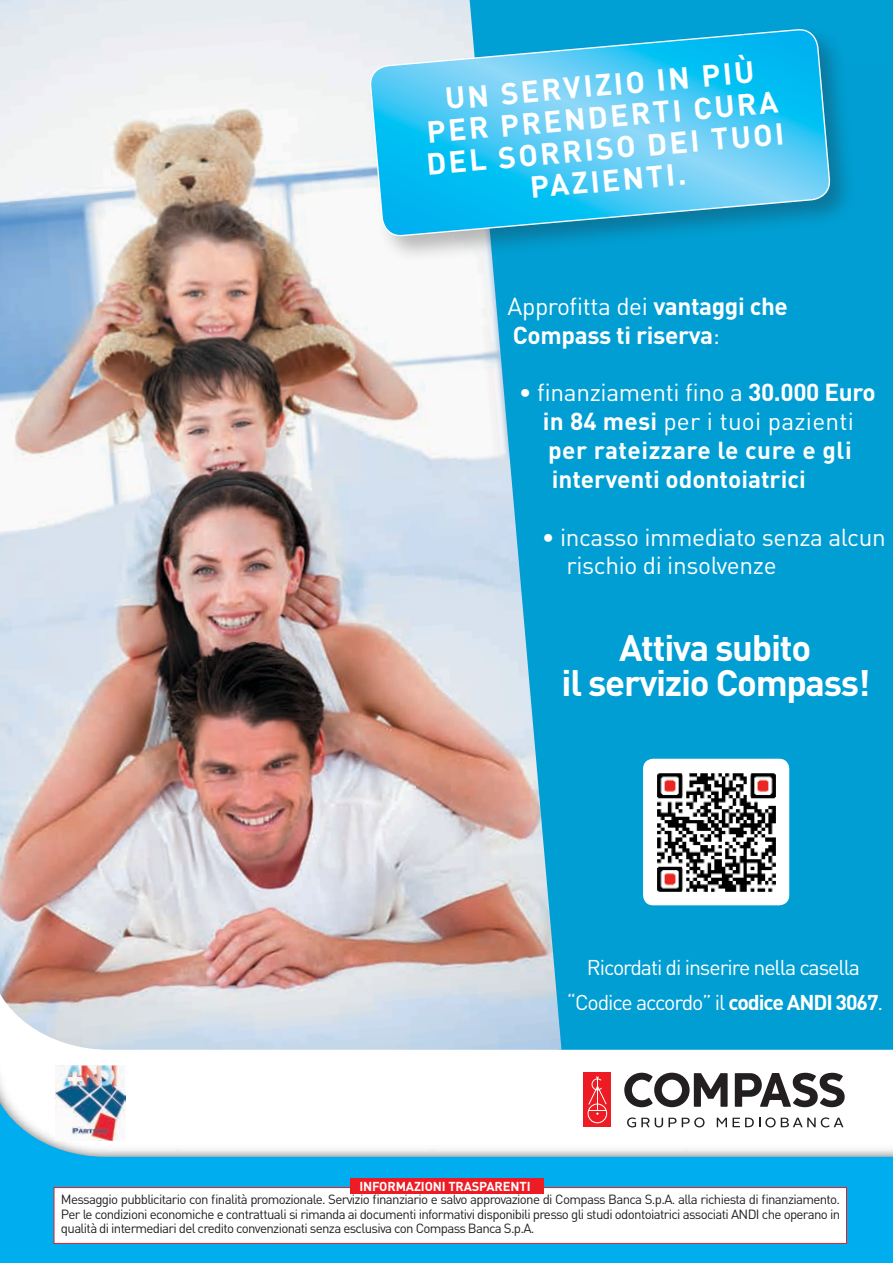
<style>
.page{position:relative;width:893px;height:1263px;background:#fff}
.page>*{position:absolute;margin:0;border:0;box-sizing:border-box;transform-origin:0 0}
.t1{font:700 36.45px/35px "DIN";letter-spacing:-.035em;color:#fff;text-align:center}
.t2{font:700 30px/31.8px "DIN";color:#fff;text-align:center}
.t3{font:700 24.3px/28.8px "DIN";color:#fff}
.t4{font:24.3px/28.8px "DIN";letter-spacing:-.015em;color:#fff}
.t5{font:24.3px "DIN";letter-spacing:.01em;color:#fff}
.t6{font:21.15px/35px "DIN";letter-spacing:-.05em;color:#fff;text-align:center}
.t7{font:13.2px/14.4px "DIN";letter-spacing:-.05em;color:#231f20;text-align:justify}
.t8{font:700 12.75px "DIN";letter-spacing:-.01em;color:#fff}
.s1{font-weight:400}
.s2{font-weight:700}
</style>
<div class="page">
<div style="left:0;top:65px;width:893px;height:1099px;background:#009ed3"></div>
<img style="left:0;top:0;width:561px;height:963px">
<div style="left:366px;top:25px;width:491px;height:238px;background:#231f20;opacity:.3"></div>
<svg style="left:369px;top:28px;width:462px;height:221px;background:#44c1eb"></svg>
<svg style="left:0;top:963px;width:893px;height:93px"></svg>
<div style="left:0;top:1056px;width:893px;height:16px;background:#fff"></div>
<svg style="left:0;top:1072px;width:893px;height:191px;background:#87d7f4"></svg>
<img style="left:55px;top:1066px;width:71px;height:74px">
<svg style="left:627px;top:1117px;width:49px;height:10px"></svg>
<svg style="left:682px;top:1117px;width:23px;height:10px"></svg>
<svg style="left:717px;top:1117px;width:126px;height:10px"></svg>
<svg style="left:624px;top:1073px;width:104px;height:34px;background:#8d8b8c"></svg>
<svg style="left:735px;top:1073px;width:110px;height:34px;background:#868485"></svg>
<div style="left:583px;top:1072px;width:28px;height:55px;background:#ed1c24"></div>
<svg style="left:588px;top:1076px;width:19px;height:47px"></svg>
<img style="left:643px;top:759px;width:146px;height:146px">
<div style="left:54px;top:1187px;width:792px;height:56px;background:#fff"></div>
<div style="left:54px;top:1187px;width:793px;height:57px;border:1px solid #ed1c24"></div>
<div style="left:350px;top:1178px;width:194px;height:15px;background:#ed1c24"></div>
<h2 class="t2" style="left:419px;top:84px;width:361px;rotate:-5deg">un servizio in più per prenderti cura del sorriso dei tuoi pazienti.</h2>
<h3 class="t3" style="left:508px;top:291px;width:282px"><span class="s1">Approfitta dei</span> vantaggi che compass ti riserva<span class="s1">:</span></h3>
<h3 class="t4" style="left:519px;top:378px;width:358px">• finanziamenti fino a <span class="s2">30.000 euro</span></h3>
<h3 class="t5" style="left:543px;top:406px;width:312px"><span class="s2">in 84 mesi</span> per i tuoi pazienti</h3>
<h3 class="t3" style="left:548px;top:435px;width:305px">per rateizzare le cure e gli</h3>
<h3 class="t3" style="left:552px;top:464px;width:256px">interventi odontoiatrici</h3>
<h3 class="t4" style="left:566px;top:522px;width:321px;text-indent:-25px">• incasso immediato senza alcun rischio di insolvenze</h3>
<h1 class="t1" style="left:562px;top:628px;width:310px">attiva subito<br>il servizio compass!</h1>
<h3 class="t6" style="left:567px;top:949px;width:318px">Ricordati di inserire nella casella “Codice accordo” il <span class="s2">codice andi 3067</span>.</h3>
<p class="t8" style="left:359px;top:1178px;width:173px">inForMazioni trasparenti</p>
<p class="t7" style="left:61px;top:1192px;width:781px">Messaggio pubblicitario con finalità promozionale. Servizio finanziario e salvo approvazione di Compass Banca S.p.A. alla richiesta di finanziamento.<br>Per le condizioni economiche e contrattuali si rimanda ai documenti informativi disponibili presso gli studi odontoiatrici associati ANDI che operano in qualità di intermediari del credito convenzionati senza esclusiva con Compass Banca S.p.A.</p>
</div>
